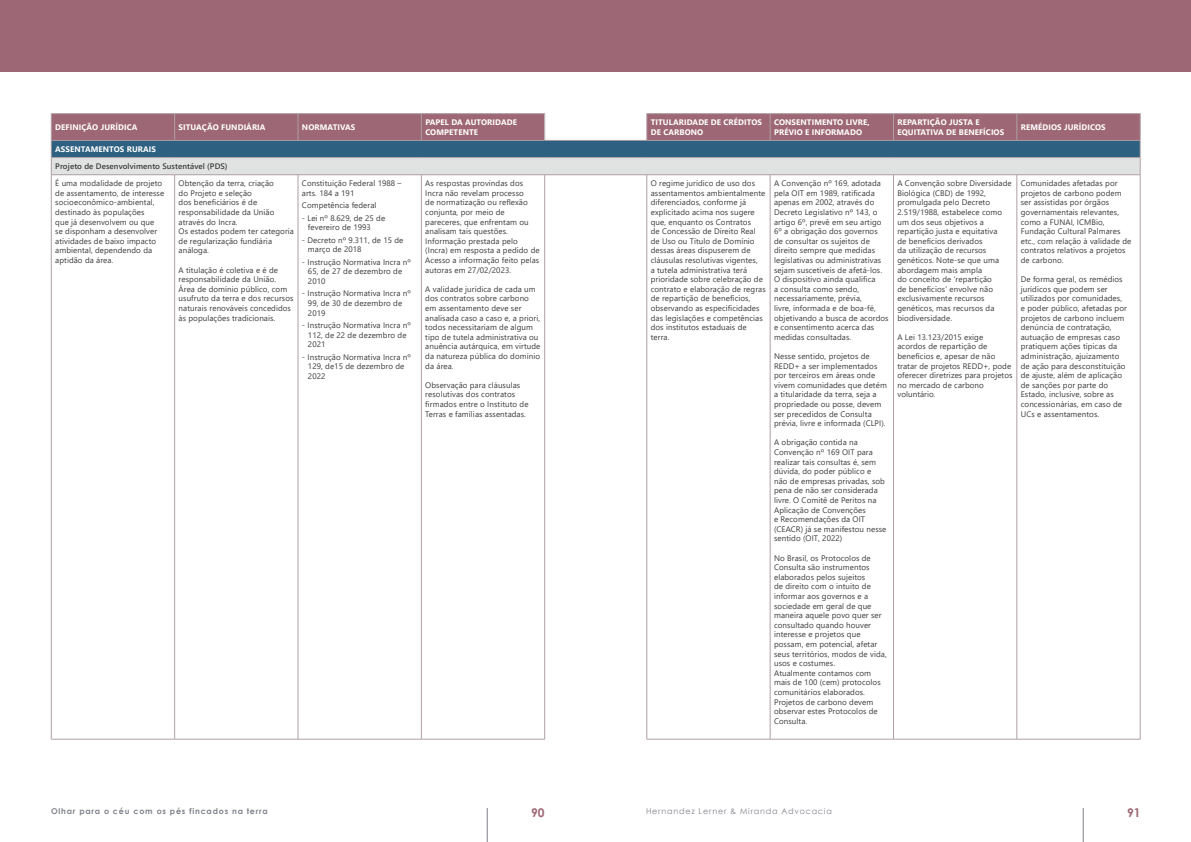
<style>
.page{position:relative;width:1191px;height:842px;background:#fff}
.page>*{position:absolute;margin:0;border:0;box-sizing:border-box;transform-origin:0 0}
.t1{font:700 12px "Century Gothic";color:#9e6775}
.t2{font:8px/9.6px "Segoe UI";letter-spacing:.01em;color:#3c3c3b}
.t3{font:700 8px/9.6px "Segoe UI";letter-spacing:.01em;color:#fff}
.t4{font:600 8px "Segoe UI";letter-spacing:.01em;color:#3c3c3b}
.t5{font:700 8px "Century Gothic";letter-spacing:.1em;color:#80838a}
.t6{font:8px "Century Gothic";letter-spacing:.1em;color:#80838a}
</style>
<div class="page">
<hr style="left:487px;top:808px;width:1px;height:34px;background:#80838a">
<hr style="left:1082px;top:808px;width:1px;height:34px;background:#80838a">
<hr style="left:51px;top:113px;width:124px;height:1px;background:#af9fa4">
<hr style="left:175px;top:113px;width:123px;height:1px;background:#af9fa4">
<hr style="left:298px;top:113px;width:123px;height:1px;background:#af9fa4">
<hr style="left:421px;top:113px;width:124px;height:1px;background:#af9fa4">
<hr style="left:646px;top:113px;width:124px;height:1px;background:#af9fa4">
<hr style="left:770px;top:113px;width:123px;height:1px;background:#af9fa4">
<hr style="left:893px;top:113px;width:123px;height:1px;background:#af9fa4">
<hr style="left:1016px;top:113px;width:124px;height:1px;background:#af9fa4">
<svg style="left:51px;top:114px;width:1090px;height:60px;background:#968e9c"></svg>
<hr style="left:51px;top:174px;width:124px;height:1px;background:#af9fa4">
<hr style="left:51px;top:175px;width:1px;height:564px;background:#af9fa4">
<hr style="left:175px;top:174px;width:123px;height:1px;background:#af9fa4">
<hr style="left:174px;top:175px;width:1px;height:564px;background:#af9fa4">
<hr style="left:298px;top:174px;width:123px;height:1px;background:#af9fa4">
<hr style="left:298px;top:175px;width:1px;height:564px;background:#af9fa4">
<hr style="left:421px;top:174px;width:124px;height:1px;background:#af9fa4">
<hr style="left:421px;top:175px;width:1px;height:564px;background:#af9fa4">
<hr style="left:545px;top:174px;width:102px;height:1px;background:#af9fa4">
<hr style="left:544px;top:175px;width:1px;height:564px;background:#af9fa4">
<hr style="left:647px;top:174px;width:123px;height:1px;background:#af9fa4">
<hr style="left:646px;top:175px;width:1px;height:564px;background:#af9fa4">
<hr style="left:770px;top:174px;width:123px;height:1px;background:#af9fa4">
<hr style="left:770px;top:175px;width:1px;height:564px;background:#af9fa4">
<hr style="left:893px;top:174px;width:123px;height:1px;background:#af9fa4">
<hr style="left:893px;top:175px;width:1px;height:564px;background:#af9fa4">
<hr style="left:1016px;top:174px;width:124px;height:1px;background:#af9fa4">
<hr style="left:1016px;top:175px;width:1px;height:564px;background:#af9fa4">
<hr style="left:1140px;top:175px;width:1px;height:564px;background:#af9fa4">
<hr style="left:51px;top:739px;width:124px;height:1px;background:#af9fa4">
<hr style="left:175px;top:739px;width:123px;height:1px;background:#af9fa4">
<hr style="left:298px;top:739px;width:123px;height:1px;background:#af9fa4">
<hr style="left:421px;top:739px;width:124px;height:1px;background:#af9fa4">
<hr style="left:646px;top:739px;width:124px;height:1px;background:#af9fa4">
<hr style="left:770px;top:739px;width:123px;height:1px;background:#af9fa4">
<hr style="left:893px;top:739px;width:123px;height:1px;background:#af9fa4">
<hr style="left:1016px;top:739px;width:124px;height:1px;background:#af9fa4">
<div style="left:0;top:0;width:1191px;height:71px;background:#9e6775"></div>
<p class="t3" style="left:55px;top:122px;width:84px">DEFINIÇÃO JURÍDICA</p>
<p class="t3" style="left:179px;top:122px;width:88px">SITUAÇÃO FUNDIÁRIA</p>
<p class="t3" style="left:302px;top:122px;width:55px">NORMATIVAS</p>
<p class="t3" style="left:425px;top:117px;width:93px">PAPEL DA AUTORIDADE<br>COMPETENTE</p>
<p class="t3" style="left:651px;top:117px;width:113px">TITULARIDADE DE CRÉDITOS<br>DE CARBONO</p>
<p class="t3" style="left:774px;top:117px;width:97px">CONSENTIMENTO LIVRE,<br>PRÉVIO E INFORMADO</p>
<p class="t3" style="left:897px;top:117px;width:108px">REPARTIÇÃO JUSTA E<br>EQUITATIVA DE BENEFÍCIOS</p>
<p class="t3" style="left:1020px;top:122px;width:86px">REMÉDIOS JURÍDICOS</p>
<p class="t3" style="left:55px;top:144px;width:102px">ASSENTAMENTOS RURAIS</p>
<p class="t4" style="left:55px;top:159px;width:174px">Projeto de Desenvolvimento Sustentável (PDS)</p>
<p class="t2" style="left:55px;top:178px;width:110px">É uma modalidade de projeto de assentamento, de interesse socioeconômico-ambiental, destinado às populações<br>que já desenvolvem ou que<br>se disponham a desenvolver atividades de baixo impacto ambiental, dependendo da aptidão da área.</p>
<p class="t2" style="left:179px;top:178px;width:117px">Obtenção da terra, criação<br>do Projeto e seleção<br>dos beneficiários é de responsabilidade da União através do Incra.<br>Os estados podem ter categoria de regularização fundiária análoga.</p>
<p class="t2" style="left:179px;top:264px;width:116px">A titulação é coletiva e é de responsabilidade da União.<br>Área de domínio público, com usufruto da terra e dos recursos naturais renováveis concedidos às populações tradicionais.</p>
<p class="t2" style="left:651px;top:178px;width:116px">O regime jurídico de uso dos assentamentos ambientalmente diferenciados, conforme já explicitado acima nos sugere que, enquanto os Contratos<br>de Concessão de Direito Real de Uso ou Título de Domínio dessas áreas dispuserem de cláusulas resolutivas vigentes,<br>a tutela administrativa terá prioridade sobre celebração de contrato e elaboração de regras de repartição de benefícios, observando as especificidades das legislações e competências dos institutos estaduais de terra.</p>
<p class="t2" style="left:774px;top:178px;width:116px">A Convenção nº 169, adotada pela OIT em 1989, ratificada apenas em 2002, através do<br>Decreto Legislativo nº 143, o artigo 6º, prevê em seu artigo<br>6º a obrigação dos governos de consultar os sujeitos de direito sempre que medidas legislativas ou administrativas sejam suscetíveis de afetá-los.<br>O dispositivo ainda qualifica<br>a consulta como sendo, necessariamente, prévia,<br>livre, informada e de boa-fé, objetivando a busca de acordos e consentimento acerca das medidas consultadas.</p>
<p class="t2" style="left:774px;top:351px;width:114px">Nesse sentido, projetos de<br>REDD+ a ser implementados por terceiros em áreas onde vivem comunidades que detém a titularidade da terra, seja a propriedade ou posse, devem ser precedidos de Consulta prévia, livre e informada (CLPI).</p>
<p class="t2" style="left:774px;top:437px;width:114px">A obrigação contida na<br>Convenção nº 169 OIT para realizar tais consultas é, sem dúvida, do poder público e não de empresas privadas, sob pena de não ser considerada livre. O Comitê de Peritos na<br>Aplicação de Convenções<br>e Recomendações da OIT (CEACR) já se manifestou nesse sentido (OIT, 2022)</p>
<p class="t2" style="left:774px;top:552px;width:114px">No Brasil, os Protocolos de<br>Consulta são instrumentos elaborados pelos sujeitos<br>de direito com o intuito de informar aos governos e a sociedade em geral de que maneira aquele povo quer ser consultado quando houver interesse e projetos que possam, em potencial, afetar seus territórios, modos de vida, usos e costumes.<br>Atualmente contamos com mais de 100 (cem) protocolos comunitários elaborados.<br>Projetos de carbono devem observar estes Protocolos de<br>Consulta.</p>
<p class="t2" style="left:1020px;top:178px;width:112px">Comunidades afetadas por projetos de carbono podem ser assistidas por órgãos governamentais relevantes, como a FUNAI, ICMBio,<br>Fundação Cultural Palmares etc., com relação à validade de contratos relativos a projetos de carbono.</p>
<p class="t2" style="left:1020px;top:274px;width:108px">De forma geral, os remédios jurídicos que podem ser utilizados por comunidades, e poder público, afetadas por projetos de carbono incluem denúncia de contratação, autuação de empresas caso pratiquem ações típicas da administração, ajuizamento de ação para desconstituição de ajuste, além de aplicação de sanções por parte do<br>Estado, inclusive, sobre as concessionárias, em caso de<br>UCs e assentamentos.</p>
<p class="t2" style="left:302px;top:178px;width:101px">Constituição Federal 1988 – arts. 184 a 191</p>
<p class="t2" style="left:302px;top:200px;width:76px">Competência federal</p>
<p class="t2" style="left:308px;top:212px;width:79px;text-indent:-6px">- Lei nº 8.629, de 25 de fevereiro de 1993</p>
<p class="t2" style="left:308px;top:234px;width:97px;text-indent:-6px">- Decreto nº 9.311, de 15 de março de 2018</p>
<p class="t2" style="left:308px;top:256px;width:104px;text-indent:-6px">- Instrução Normativa Incra nº<br>65, de 27 de dezembro de<br>2010</p>
<p class="t2" style="left:308px;top:288px;width:104px;text-indent:-6px">- Instrução Normativa Incra nº<br>99, de 30 de dezembro de<br>2019</p>
<p class="t2" style="left:308px;top:320px;width:104px;text-indent:-6px">- Instrução Normativa Incra nº<br>112, de 22 de dezembro de<br>2021</p>
<p class="t2" style="left:308px;top:351px;width:104px;text-indent:-6px">- Instrução Normativa Incra nº<br>129, de15 de dezembro de<br>2022</p>
<p class="t2" style="left:425px;top:178px;width:116px">As respostas provindas dos<br>Incra não revelam processo<br>de normatização ou reflexão conjunta, por meio de pareceres, que enfrentam ou analisam tais questões.<br>Informação prestada pelo (Incra) em resposta a pedido de<br>Acesso a informação feito pelas autoras em 27/02/2023.</p>
<p class="t2" style="left:425px;top:283px;width:117px">A validade jurídica de cada um dos contratos sobre carbono em assentamento deve ser analisada caso a caso e, a priori, todos necessitariam de algum tipo de tutela administrativa ou anuência autárquica, em virtude da natureza pública do domínio da área.</p>
<p class="t2" style="left:425px;top:379px;width:105px">Observação para cláusulas resolutivas dos contratos firmados entre o Instituto de<br>Terras e famílias assentadas.</p>
<p class="t2" style="left:897px;top:178px;width:116px">A Convenção sobre Diversidade<br>Biológica (CBD) de 1992, promulgada pelo Decreto<br>2.519/1988, estabelece como um dos seus objetivos a repartição justa e equitativa<br>de benefícios derivados<br>da utilização de recursos genéticos. Note-se que uma abordagem mais ampla<br>do conceito de ‘repartição<br>de benefícios’ envolve não exclusivamente recursos genéticos, mas recursos da biodiversidade.</p>
<p class="t2" style="left:897px;top:331px;width:117px">A Lei 13.123/2015 exige acordos de repartição de benefícios e, apesar de não tratar de projetos REDD+, pode oferecer diretrizes para projetos no mercado de carbono voluntário.</p>
<p class="t5" style="left:51px;top:805px;width:218px">Olhar para o céu com os pés fincados na terra</p>
<h1 class="t1" style="left:531px;top:803px;width:15px">90</h1>
<p class="t6" style="left:646px;top:805px;width:187px">Hernandez Lerner &amp; Miranda Advocacia</p>
<h1 class="t1" style="left:1127px;top:803px;width:15px">91</h1>
</div>
